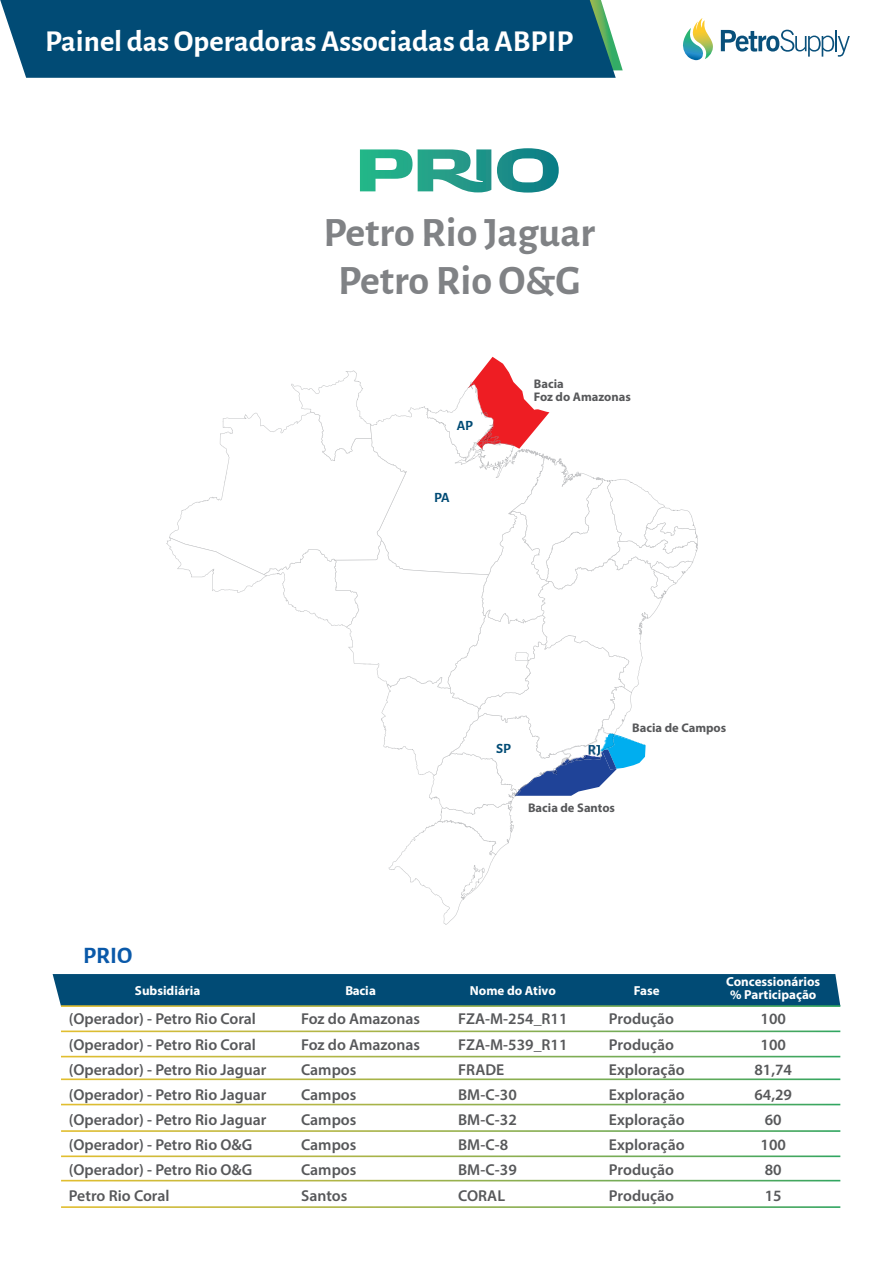
<style>
.page{position:relative;width:893px;height:1263px;background:#fff}
.page>*{position:absolute;margin:0;border:0;box-sizing:border-box;transform-origin:0 0}
.t1{font:700 42px/48px "Alegreya Sans";color:#808285;text-align:center}
.t2{font:700 30.45px "Alegreya Sans";color:#fff}
.t3{font:700 23.7px "Alegreya Sans";color:#0a59a9}
.t4{font:600 15.75px/25.2px "Myriad Pro";color:#57585a}
.t5{font:700 14.25px "Alegreya Sans";color:#014b75}
.t6{font:700 13.05px/13px "Myriad Pro";color:#fff}
.t7{font:700 12.6px/12.6px "Myriad Pro";color:#57585a}
</style>
<div class="page">
<svg style="left:61px;top:1078px;width:779px;height:2px;background:#aec477"></svg>
<svg style="left:61px;top:1104px;width:779px;height:1px"></svg>
<svg style="left:53px;top:974px;width:787px;height:33px;background:#0b5274"></svg>
<svg style="left:61px;top:1030px;width:779px;height:2px;background:#b1c67c"></svg>
<svg style="left:61px;top:1056px;width:779px;height:1px"></svg>
<svg style="left:61px;top:1130px;width:779px;height:2px;background:#a8bf6c"></svg>
<svg style="left:61px;top:1155px;width:779px;height:2px;background:#afc579"></svg>
<svg style="left:61px;top:1180px;width:779px;height:1px"></svg>
<svg style="left:61px;top:1206px;width:779px;height:2px;background:#a8bf6c"></svg>
<svg style="left:166px;top:357px;width:532px;height:568px"></svg>
<svg style="left:616px;top:49px;width:7px;height:21px"></svg>
<div style="left:0;top:0;width:616px;height:78px;background:#014b75"></div>
<svg style="left:683px;top:18px;width:30px;height:42px"></svg>
<svg style="left:721px;top:30px;width:129px;height:27px"></svg>
<svg style="left:360px;top:148px;width:199px;height:45px"></svg>
<img style="left:561px;top:741px;width:34px;height:23px">
<img style="left:520px;top:764px;width:47px;height:26px">
<h2 class="t2" style="left:45px;top:18px;width:530px">Painel das Operadoras Associadas da ABPIP</h2>
<h1 class="t1" style="left:324px;top:205px;width:273px">Petro Rio Jaguar<br>Petro Rio O&amp;G</h1>
<h3 class="t3" style="left:83px;top:938px;width:51px">PRIO</h3>
<p class="t5" style="left:457px;top:415px;width:18px">AP</p>
<p class="t5" style="left:434px;top:487px;width:17px">PA</p>
<p class="t7" style="left:534px;top:377px;width:98px">Bacia<br>Foz do Amazonas</p>
<p class="t5" style="left:496px;top:738px;width:16px">SP</p>
<p class="t7" style="left:632px;top:721px;width:95px">Bacia de Campos</p>
<p class="t7" style="left:528px;top:801px;width:89px">Bacia de Santos</p>
<p class="t6" style="left:135px;top:984px;width:67px">Subsidiária</p>
<p class="t6" style="left:345px;top:984px;width:32px">Bacia</p>
<p class="t6" style="left:634px;top:984px;width:27px">Fase</p>
<p class="t6" style="left:726px;top:975px;width:95px">Concessionários % Participação</p>
<p class="t6" style="left:470px;top:984px;width:88px">Nome do Ativo</p>
<p class="t4" style="left:69px;top:1006px;width:199px">(Operador) - Petro Rio Coral (Operador) - Petro Rio Coral (Operador) - Petro Rio Jaguar (Operador) - Petro Rio Jaguar (Operador) - Petro Rio Jaguar (Operador) - Petro Rio O&amp;G (Operador) - Petro Rio O&amp;G<br>Petro Rio Coral</p>
<p class="t4" style="left:301px;top:1006px;width:121px">Foz do Amazonas<br>Foz do Amazonas<br>Campos<br>Campos<br>Campos<br>Campos<br>Campos<br>Santos</p>
<p class="t4" style="left:458px;top:1006px;width:111px">FZA-M-254_R11<br>FZA-M-539_R11<br>FRADE<br>BM-C-30<br>BM-C-32<br>BM-C-8<br>BM-C-39<br>CORAL</p>
<p class="t4" style="left:609px;top:1006px;width:77px">Produção<br>Produção<br>Exploração<br>Exploração<br>Exploração<br>Exploração<br>Produção<br>Produção</p>
<p class="t4" style="left:754px;top:1006px;width:39px;text-align:center">100<br>100<br>81,74<br>64,29<br>60<br>100<br>80<br>15</p>
</div>
